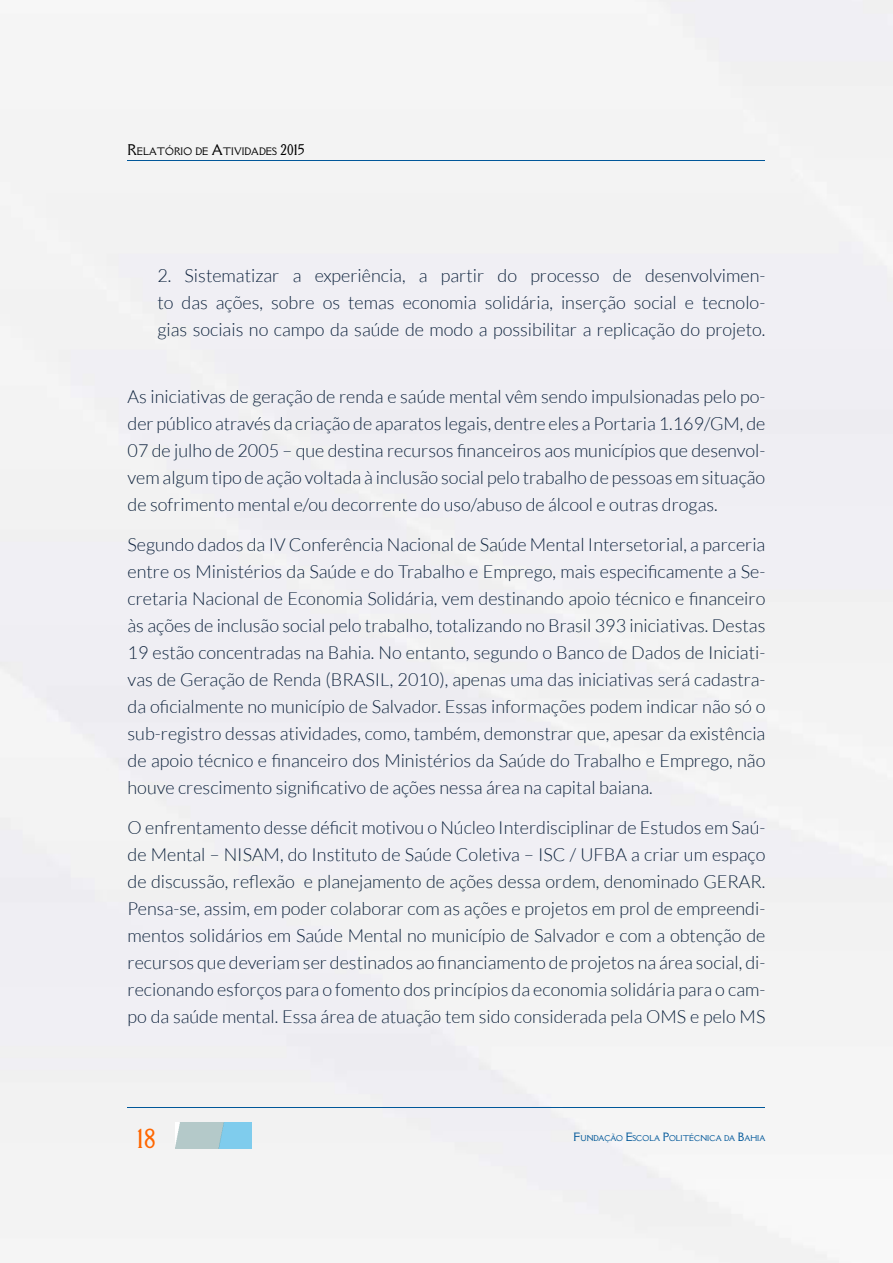
<style>
.page{position:relative;width:893px;height:1263px;background:#f2f2f3}
.page>*{position:absolute;margin:0;border:0;box-sizing:border-box;transform-origin:0 0}
.t1{font:24px "Della Respira";color:#f60}
.t2{font:300 18px/27px "Lato";color:#0f243e;text-align:justify}
.t3{font:9.45px "Della Respira";color:#000}
.t4{font:7.35px "Della Respira";color:#005799}
.s1{font-size:13.5px}
.s2{font-size:10.5px}
</style>
<div class="page">
<hr style="left:128px;top:161px;width:637px;height:1px;background:#005799">
<hr style="left:128px;top:1107px;width:637px;height:1px;background:#005799">
<img style="left:176px;top:1122px;width:76px;height:26px">
<p class="t3" style="left:128px;top:145px;width:178px"><span class="s1">R</span>ELATÓRIO DE <span class="s1">A</span>TIVIDADES <span class="s1">2015</span></p>
<p class="t2" style="left:157px;top:262px;width:610px">2. Sistematizar a experiência, a partir do processo de desenvolvimen&shy;to das ações, sobre os temas economia solidária, inserção social e tecnolo&shy;gias sociais no campo da saúde de modo a possibilitar a replicação do projeto.</p>
<p class="t2" style="left:128px;top:383px;width:639px">As iniciativas de geração de renda e saúde mental vêm sendo impulsionadas pelo po&shy;der público através da criação de aparatos legais, dentre eles a Portaria 1.169/GM, de 07 de julho de 2005 – que destina recursos financeiros aos municípios que desenvol&shy;vem algum tipo de ação voltada à inclusão social pelo trabalho de pessoas em situação de sofrimento mental e/ou decorrente do uso/abuso de álcool e outras drogas.</p>
<p class="t2" style="left:128px;top:531px;width:639px">Segundo dados da IV Conferência Nacional de Saúde Mental Intersetorial, a parceria entre os Ministérios da Saúde e do Trabalho e Emprego, mais especificamente a Se&shy;cretaria Nacional de Economia Solidária, vem destinando apoio técnico e financeiro às ações de inclusão social pelo trabalho, totalizando no Brasil 393 iniciativas. Destas 19 estão concentradas na Bahia. No entanto, segundo o Banco de Dados de Iniciati&shy;vas de Geração de Renda (BRASIL, 2010), apenas uma das iniciativas será cadastra&shy;da oficialmente no município de Salvador. Essas informações podem indicar não só o sub-registro dessas atividades, como, também, demonstrar que, apesar da existência de apoio técnico e financeiro dos Ministérios da Saúde do Trabalho e Emprego, não houve crescimento significativo de ações nessa área na capital baiana.</p>
<p class="t2" style="left:128px;top:814px;width:639px">O enfrentamento desse déficit motivou o Núcleo Interdisciplinar de Estudos em Saú&shy;de Mental – NISAM, do Instituto de Saúde Coletiva – ISC / UFBA a criar um espaço de discussão, reflexão e planejamento de ações dessa ordem, denominado GERAR.<br>Pensa-se, assim, em poder colaborar com as ações e projetos em prol de empreendi&shy;mentos solidários em Saúde Mental no município de Salvador e com a obtenção de recursos que deveriam ser destinados ao financiamento de projetos na área social, di&shy;recionando esforços para o fomento dos princípios da economia solidária para o cam&shy;po da saúde mental. Essa área de atuação tem sido considerada pela OMS e pelo MS</p>
<h1 class="t1" style="left:137px;top:1122px;width:20px">18</h1>
<p class="t4" style="left:574px;top:1133px;width:193px"><span class="s2">F</span>UNDAÇÃO <span class="s2">E</span>SCOLA <span class="s2">P</span>OLITÉCNICA DA <span class="s2">B</span>AHIA</p>
</div>
